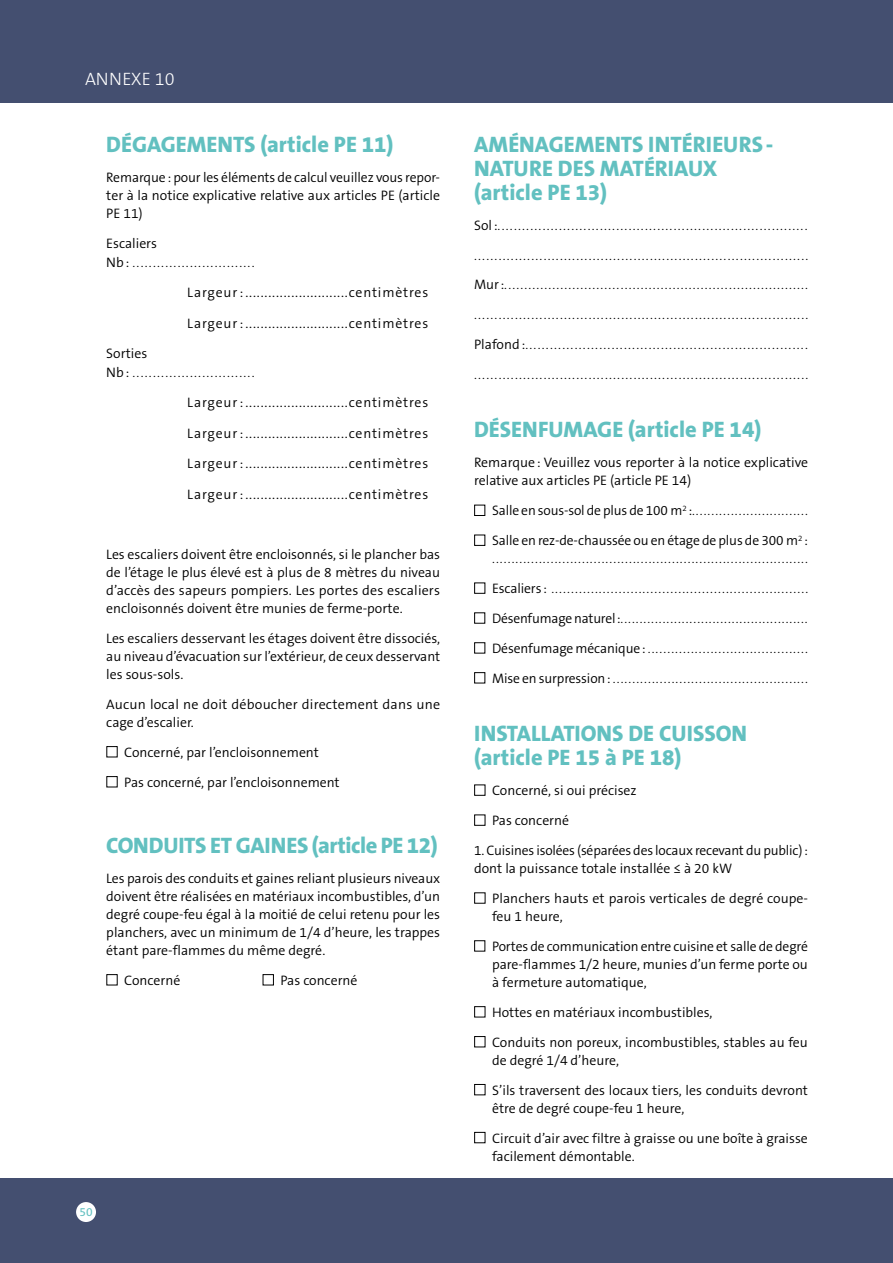
<style>
.page{position:relative;width:893px;height:1263px;background:#fff}
.page>*{position:absolute;margin:0;border:0;box-sizing:border-box;transform-origin:0 0}
.t1{font:800 22.5px/24px "The Sans B8";color:#62c0c0}
.t2{font:800 22.5px "The Sans B8";letter-spacing:-.02em;color:#62c0c0}
.t3{font:300 18px "The Sans B3";color:#fff}
.t4{font:300 13.8px/18px "The Sans B4";color:#000}
.t5{font:300 13.8px/29.8px "The Sans B3";color:#000;text-align:justify}
.t6{font:300 13.8px "The Sans B4";letter-spacing:.06em;color:#000}
.t7{font:12px "The Sans B5 Plain";color:#62c0c0}
.s1{font-family:"The Sans B4"}
</style>
<div class="page">
<div style="left:0;top:1178px;width:893px;height:85px;background:#444f70"></div>
<div style="left:75px;top:1201px;width:22px;height:22px;background:#fff;border-radius:50%"></div>
<div style="left:74px;top:1200px;width:24px;height:24px;border:2px solid #444f70;border-radius:50%"></div>
<div style="left:0;top:0;width:893px;height:102px;background:#444f70"></div>
<h2 class="t3" style="left:85px;top:69px;width:91px">ANNEXE 10</h2>
<h1 class="t1" style="left:106px;top:133px;width:289px">DÉGAGEMENTS (article PE 11)</h1>
<p class="t4" style="left:106px;top:168px;width:335px;text-align:justify">Remarque: pour les éléments de calcul veuillez vous repor&shy;ter à la notice explicative relative aux articles PE (article PE 11)</p>
<p class="t4" style="left:106px;top:235px;width:52px">Escaliers</p>
<p class="t5" style="left:106px;top:248px;width:150px"><span class="s1">Nb:</span> ..............................</p>
<p class="t6" style="left:187px;top:285px;width:242px">Largeur: ...........................centimètres</p>
<p class="t6" style="left:187px;top:316px;width:242px">Largeur: ...........................centimètres</p>
<p class="t4" style="left:106px;top:345px;width:43px">Sorties</p>
<p class="t5" style="left:106px;top:358px;width:150px"><span class="s1">Nb:</span> ..............................</p>
<p class="t6" style="left:187px;top:395px;width:242px">Largeur: ...........................centimètres</p>
<p class="t6" style="left:187px;top:426px;width:242px">Largeur: ...........................centimètres</p>
<p class="t6" style="left:187px;top:456px;width:242px">Largeur: ...........................centimètres</p>
<p class="t6" style="left:187px;top:487px;width:242px">Largeur: ...........................centimètres</p>
<p class="t4" style="left:106px;top:546px;width:335px;text-align:justify">Les escaliers doivent être encloisonnés, si le plancher bas de l’étage le plus élevé est à plus de 8 mètres du niveau d’accès des sapeurs pompiers. Les portes des escaliers encloisonnés doivent être munies de ferme-porte.</p>
<p class="t4" style="left:106px;top:630px;width:335px;text-align:justify">Les escaliers desservant les étages doivent être dissociés, au niveau d’évacuation sur l’extérieur, de ceux desservant les sous-sols.</p>
<p class="t4" style="left:106px;top:696px;width:335px">Aucun local ne doit déboucher directement dans une cage d’escalier.</p>
<p class="t4" style="left:106px;top:744px;width:214px">■ Concerné, par l’encloisonnement</p>
<p class="t4" style="left:106px;top:774px;width:235px">■ Pas concerné, par l’encloisonnement</p>
<h1 class="t2" style="left:106px;top:833px;width:333px">CONDUITS ET GAINES (article PE 12)</h1>
<p class="t4" style="left:106px;top:870px;width:335px;text-align:justify">Les parois des conduits et gaines reliant plusieurs niveaux doivent être réalisées en matériaux incombustibles, d’un degré coupe-feu égal à la moitié de celui retenu pour les planchers, avec un minimum de 1/4 d’heure, les trappes étant pare-flammes du même degré.</p>
<p class="t4" style="left:106px;top:972px;width:76px">■ Concerné</p>
<p class="t4" style="left:263px;top:972px;width:96px">■ Pas concerné</p>
<p class="t7" style="left:79px;top:1205px;width:15px">50</p>
<h1 class="t1" style="left:474px;top:133px;width:301px">AMÉNAGEMENTS INTÉRIEURS-<br>NATURE DES MATÉRIAUX (article PE 13)</h1>
<p class="t5" style="left:474px;top:210px;width:336px"><span class="s1">Sol:</span>............................................................................ ..................................................................................<br><span class="s1">Mur:</span>............................................................................ ..................................................................................<br><span class="s1">Plafond:</span>..................................................................... ..................................................................................</p>
<h1 class="t1" style="left:474px;top:419px;width:289px">DÉSENFUMAGE (article PE 14)</h1>
<p class="t4" style="left:474px;top:454px;width:335px">Remarque: Veuillez vous reporter à la notice explicative relative aux articles PE (article PE 14)</p>
<p class="t5" style="left:474px;top:496px;width:335px">■ <span class="s1">Salle en sous-sol de plus de 100 m</span><sup>2</sup><span class="s1">:</span>..............................</p>
<p class="t4" style="left:474px;top:532px;width:335px">■ Salle en rez-de-chaussée ou en étage de plus de 300 m<sup>2</sup> :</p>
<p class="t5" style="left:492px;top:544px;width:317px">.................................................................................</p>
<p class="t5" style="left:474px;top:574px;width:336px">■ <span class="s1">Escaliers:</span> .................................................................</p>
<p class="t5" style="left:474px;top:604px;width:335px">■ <span class="s1">Désenfumage naturel:</span>.................................................</p>
<p class="t5" style="left:474px;top:634px;width:335px">■ <span class="s1">Désenfumage mécanique:</span> .........................................</p>
<p class="t5" style="left:474px;top:664px;width:335px">■ <span class="s1">Mise en surpression:</span> ..................................................</p>
<h1 class="t1" style="left:474px;top:722px;width:275px">INSTALLATIONS DE CUISSON (article PE 15 à PE 18)</h1>
<p class="t4" style="left:474px;top:782px;width:164px">■ Concerné, si oui précisez</p>
<p class="t4" style="left:474px;top:812px;width:96px">■ Pas concerné</p>
<p class="t4" style="left:474px;top:842px;width:335px">1. Cuisines isolées (séparées des locaux recevant du public): dont la puissance totale installée ≤ à 20 kW</p>
<p class="t4" style="left:492px;top:890px;width:318px;text-indent:-18px">■ Planchers hauts et parois verticales de degré coupe&shy;feu 1 heure,</p>
<p class="t4" style="left:492px;top:938px;width:317px;text-align:justify;text-indent:-18px">■ Portes de communication entre cuisine et salle de degré pare-flammes 1/2 heure, munies d’un ferme porte ou à fermeture automatique,</p>
<p class="t4" style="left:474px;top:1004px;width:240px">■ Hottes en matériaux incombustibles,</p>
<p class="t4" style="left:492px;top:1034px;width:317px;text-indent:-18px">■ Conduits non poreux, incombustibles, stables au feu de degré 1/4 d’heure,</p>
<p class="t4" style="left:492px;top:1081px;width:317px;text-indent:-18px">■ S’ils traversent des locaux tiers, les conduits devront être de degré coupe-feu 1 heure,</p>
<p class="t4" style="left:492px;top:1129px;width:317px;text-indent:-18px">■ Circuit d’air avec filtre à graisse ou une boîte à graisse facilement démontable.</p>
</div>
